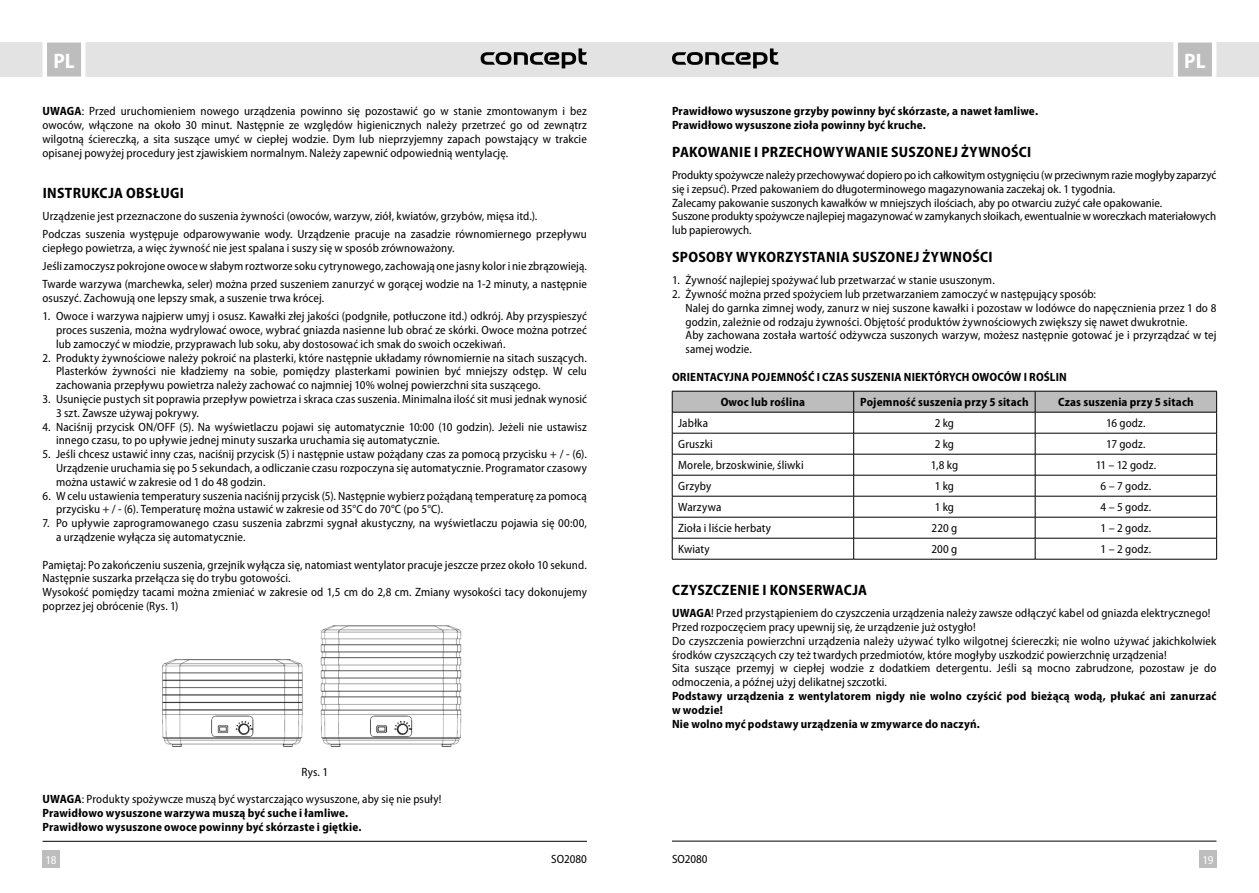
<style>
.page{position:relative;width:1259px;height:893px;background:#fff}
.page>*{position:absolute;margin:0;border:0;box-sizing:border-box;transform-origin:0 0}
.t1{font:700 semi-condensed 21px "Myriad Pro";color:#fff}
.t2{font:700 semi-condensed 15px "Myriad Pro";letter-spacing:.02em;color:#000}
.t3{font:semi-condensed 12px/13.8px "Myriad Pro";letter-spacing:.01em;color:#000}
.t4{font:700 semi-condensed 12px/13.8px "Myriad Pro";letter-spacing:.015em;color:#000}
.t5{font:semi-condensed 12px "Myriad Pro";color:#fff}
.s1{font-weight:700}
.s2{font-weight:400}
</style>
<div class="page">
<div style="left:629px;top:43px;width:630px;height:34px;background:#e3e3e3"></div>
<div style="left:0;top:43px;width:629px;height:34px;background:#e3e3e3"></div>
<div style="left:43px;top:850px;width:17px;height:17px;background:#bdbdbd"></div>
<div style="left:1199px;top:850px;width:17px;height:17px;background:#bdbdbd"></div>
<svg style="left:1171px;top:42px;width:47px;height:35px"></svg>
<svg style="left:40px;top:42px;width:48px;height:35px"></svg>
<hr style="left:672px;top:841px;width:544px;height:1px;background:#000">
<hr style="left:43px;top:841px;width:544px;height:1px;background:#000">
<svg style="left:480px;top:48px;width:107px;height:20px"></svg>
<svg style="left:672px;top:48px;width:106px;height:20px"></svg>
<img style="left:162px;top:625px;width:300px;height:122px">
<svg style="left:672px;top:391px;width:545px;height:168px"></svg>
<hr style="left:672px;top:559px;width:181px;height:1px;background:#000">
<hr style="left:853px;top:559px;width:182px;height:1px;background:#000">
<hr style="left:1035px;top:559px;width:181px;height:1px;background:#000">
<h1 class="t1" style="left:53px;top:48px;width:23px">PL</h1>
<h1 class="t1" style="left:1184px;top:48px;width:23px">PL</h1>
<p class="t3" style="left:43px;top:104px;width:546px;text-align:justify"><span class="s1">UWAGA</span>: Przed uruchomieniem nowego urządzenia powinno się pozostawić go w stanie zmontowanym i bez owoców, włączone na około 30 minut. Następnie ze względów higienicznych należy przetrzeć go od zewnątrz wilgotną ściereczką, a sita suszące umyć w ciepłej wodzie. Dym lub nieprzyjemny zapach powstający w trakcie opisanej powyżej procedury jest zjawiskiem normalnym. Należy zapewnić odpowiednią wentylację.</p>
<p class="t2" style="left:43px;top:183px;width:143px">INSTRUKCJA OBSŁUGI</p>
<p class="t3" style="left:43px;top:207px;width:546px;line-height:18px">Urządzenie jest przeznaczone do suszenia żywności (owoców, warzyw, ziół, kwiatów, grzybów, mięsa itd.).<br>Podczas suszenia występuje odparowywanie wody. Urządzenie pracuje na zasadzie równomiernego przepływu</p>
<p class="t3" style="left:43px;top:239px;width:546px;line-height:18px">ciepłego powietrza, a więc żywność nie jest spalana i suszy się w sposób zrównoważony.<br>Jeśli zamoczysz pokrojone owoce w słabym roztworze soku cytrynowego, zachowają one jasny kolor i nie zbrązowieją.<br>Twarde warzywa (marchewka, seler) można przed suszeniem zanurzyć w gorącej wodzie na 1-2 minuty, a następnie</p>
<p class="t3" style="left:43px;top:291px;width:283px">osuszyć. Zachowują one lepszy smak, a suszenie trwa krócej.</p>
<p class="t3" style="left:56px;top:309px;width:532px;text-align:justify;text-indent:-14px">1. Owoce i warzywa najpierw umyj i osusz. Kawałki złej jakości (podgniłe, potłuczone itd.) odkrój. Aby przyspieszyć proces suszenia, można wydrylować owoce, wybrać gniazda nasienne lub obrać ze skórki. Owoce można potrzeć lub zamoczyć w miodzie, przyprawach lub soku, aby dostosować ich smak do swoich oczekiwań.</p>
<p class="t3" style="left:56px;top:351px;width:532px;text-align:justify;text-indent:-14px">2. Produkty żywnościowe należy pokroić na plasterki, które następnie układamy równomiernie na sitach suszących.<br>Plasterków żywności nie kładziemy na sobie, pomiędzy plasterkami powinien być mniejszy odstęp. W celu zachowania przepływu powietrza należy zachować co najmniej 10% wolnej powierzchni sita suszącego.</p>
<p class="t3" style="left:56px;top:392px;width:532px;text-indent:-14px">3. Usunięcie pustych sit poprawia przepływ powietrza i skraca czas suszenia. Minimalna ilość sit musi jednak wynosić<br>3 szt. Zawsze używaj pokrywy.</p>
<p class="t3" style="left:56px;top:420px;width:532px;text-indent:-14px">4. Naciśnij przycisk ON/OFF (5). Na wyświetlaczu pojawi się automatycznie 10:00 (10 godzin). Jeżeli nie ustawisz innego czasu, to po upływie jednej minuty suszarka uruchamia się automatycznie.</p>
<p class="t3" style="left:56px;top:447px;width:532px;text-align:justify;text-indent:-14px">5. Jeśli chcesz ustawić inny czas, naciśnij przycisk (5) i następnie ustaw pożądany czas za pomocą przycisku + / - (6).<br>Urządzenie uruchamia się po 5 sekundach, a odliczanie czasu rozpoczyna się automatycznie. Programator czasowy można ustawić w zakresie od 1 do 48 godzin.</p>
<p class="t3" style="left:56px;top:489px;width:532px;text-indent:-14px">6. W celu ustawienia temperatury suszenia naciśnij przycisk (5). Następnie wybierz pożądaną temperaturę za pomocą przycisku + / - (6). Temperaturę można ustawić w zakresie od 35°C do 70°C (po 5°C).</p>
<p class="t3" style="left:56px;top:516px;width:532px;text-indent:-14px">7. Po upływie zaprogramowanego czasu suszenia zabrzmi sygnał akustyczny, na wyświetlaczu pojawia się 00:00, a urządzenie wyłącza się automatycznie.</p>
<p class="t3" style="left:43px;top:558px;width:546px">Pamiętaj: Po zakończeniu suszenia, grzejnik wyłącza się, natomiast wentylator pracuje jeszcze przez około 10 sekund.<br>Następnie suszarka przełącza się do trybu gotowości.<br>Wysokość pomiędzy tacami można zmieniać w zakresie od 1,5 cm do 2,8 cm. Zmiany wysokości tacy dokonujemy poprzez jej obrócenie (Rys. 1)</p>
<p class="t3" style="left:301px;top:765px;width:28px">Rys. 1</p>
<p class="t4" style="left:43px;top:792px;width:400px">UWAGA<span class="s2">: Produkty spożywcze muszą być wystarczająco wysuszone, aby się nie psuły!<br></span>Prawidłowo wysuszone warzywa muszą być suche i łamliwe.<br>Prawidłowo wysuszone owoce powinny być skórzaste i giętkie.</p>
<p class="t4" style="left:672px;top:104px;width:367px">Prawidłowo wysuszone grzyby powinny być skórzaste, a nawet łamliwe.<br>Prawidłowo wysuszone zioła powinny być kruche.</p>
<p class="t2" style="left:672px;top:142px;width:361px">PAKOWANIE I PRZECHOWYWANIE SUSZONEJ ŻYWNOŚCI</p>
<p class="t3" style="left:672px;top:168px;width:546px">Produkty spożywcze należy przechowywać dopiero po ich całkowitym ostygnięciu (w przeciwnym razie mogłyby zaparzyć się i zepsuć). Przed pakowaniem do długoterminowego magazynowania zaczekaj ok. 1 tygodnia.<br>Zalecamy pakowanie suszonych kawałków w mniejszych ilościach, aby po otwarciu zużyć całe opakowanie.<br>Suszone produkty spożywcze najlepiej magazynować w zamykanych słoikach, ewentualnie w woreczkach materiałowych lub papierowych.</p>
<p class="t2" style="left:672px;top:247px;width:322px">SPOSOBY WYKORZYSTANIA SUSZONEJ ŻYWNOŚCI</p>
<p class="t3" style="left:672px;top:273px;width:324px">1. Żywność najlepiej spożywać lub przetwarzać w stanie ususzonym.</p>
<p class="t3" style="left:685px;top:287px;width:532px;text-indent:-14px">2. Żywność można przed spożyciem lub przetwarzaniem zamoczyć w następujący sposób:<br>Nalej do garnka zimnej wody, zanurz w niej suszone kawałki i pozostaw w lodówce do napęcznienia przez 1 do 8 godzin, zależnie od rodzaju żywności. Objętość produktów żywnościowych zwiększy się nawet dwukrotnie.<br>Aby zachowana została wartość odżywcza suszonych warzyw, możesz następnie gotować je i przyrządzać w tej samej wodzie.</p>
<p class="t4" style="left:720px;top:364px;width:348px;line-height:25.5px;text-indent:-49px">ORIENTACYJNA POJEMNOŚĆ I CZAS SUSZENIA NIEKTÓRYCH OWOCÓW I ROŚLIN<br>Owoc lub roślina</p>
<p class="t4" style="left:860px;top:395px;width:170px">Pojemność suszenia przy 5 sitach</p>
<p class="t4" style="left:1058px;top:395px;width:137px">Czas suszenia przy 5 sitach</p>
<p class="t3" style="left:678px;top:416px;width:31px">Jabłka</p>
<p class="t3" style="left:934px;top:416px;width:21px">2 kg</p>
<p class="t3" style="left:1106px;top:416px;width:41px">16 godz.</p>
<p class="t3" style="left:678px;top:437px;width:36px">Gruszki</p>
<p class="t3" style="left:934px;top:437px;width:21px">2 kg</p>
<p class="t3" style="left:1106px;top:437px;width:41px">17 godz.</p>
<p class="t3" style="left:678px;top:458px;width:127px">Morele, brzoskwinie, śliwki</p>
<p class="t3" style="left:930px;top:458px;width:29px">1,8 kg</p>
<p class="t3" style="left:1095px;top:458px;width:62px">11 – 12 godz.</p>
<p class="t3" style="left:678px;top:479px;width:35px">Grzyby</p>
<p class="t3" style="left:934px;top:479px;width:21px">1 kg</p>
<p class="t3" style="left:1100px;top:479px;width:52px">6 – 7 godz.</p>
<p class="t3" style="left:678px;top:500px;width:45px">Warzywa</p>
<p class="t3" style="left:934px;top:500px;width:21px">1 kg</p>
<p class="t3" style="left:1100px;top:500px;width:52px">4 – 5 godz.</p>
<p class="t3" style="left:678px;top:521px;width:94px">Zioła i liście herbaty</p>
<p class="t3" style="left:931px;top:521px;width:27px">220 g</p>
<p class="t3" style="left:1100px;top:521px;width:52px">1 – 2 godz.</p>
<p class="t3" style="left:678px;top:542px;width:33px">Kwiaty</p>
<p class="t3" style="left:931px;top:542px;width:27px">200 g</p>
<p class="t3" style="left:1100px;top:542px;width:52px">1 – 2 godz.</p>
<p class="t2" style="left:672px;top:580px;width:197px">CZYSZCZENIE I KONSERWACJA</p>
<p class="t3" style="left:672px;top:606px;width:546px"><span class="s1">UWAGA</span>! Przed przystąpieniem do czyszczenia urządzenia należy zawsze odłączyć kabel od gniazda elektrycznego!<br>Przed rozpoczęciem pracy upewnij się, że urządzenie już ostygło!<br>Do czyszczenia powierzchni urządzenia należy używać tylko wilgotnej ściereczki; nie wolno używać jakichkolwiek środków czyszczących czy też twardych przedmiotów, które mogłyby uszkodzić powierzchnię urządzenia!<br>Sita suszące przemyj w ciepłej wodzie z dodatkiem detergentu. Jeśli są mocno zabrudzone, pozostaw je do odmoczenia, a późnej użyj delikatnej szczotki.</p>
<p class="t4" style="left:672px;top:689px;width:546px">Podstawy urządzenia z wentylatorem nigdy nie wolno czyścić pod bieżącą wodą, płukać ani zanurzać w wodzie!<br>Nie wolno myć podstawy urządzenia w zmywarce do naczyń.</p>
<p class="t3" style="left:551px;top:851px;width:37px">SO2080</p>
<p class="t3" style="left:672px;top:851px;width:37px">SO2080</p>
<p class="t5" style="left:46px;top:852px;width:13px">18</p>
<p class="t5" style="left:1202px;top:852px;width:12px">19</p>
</div>
